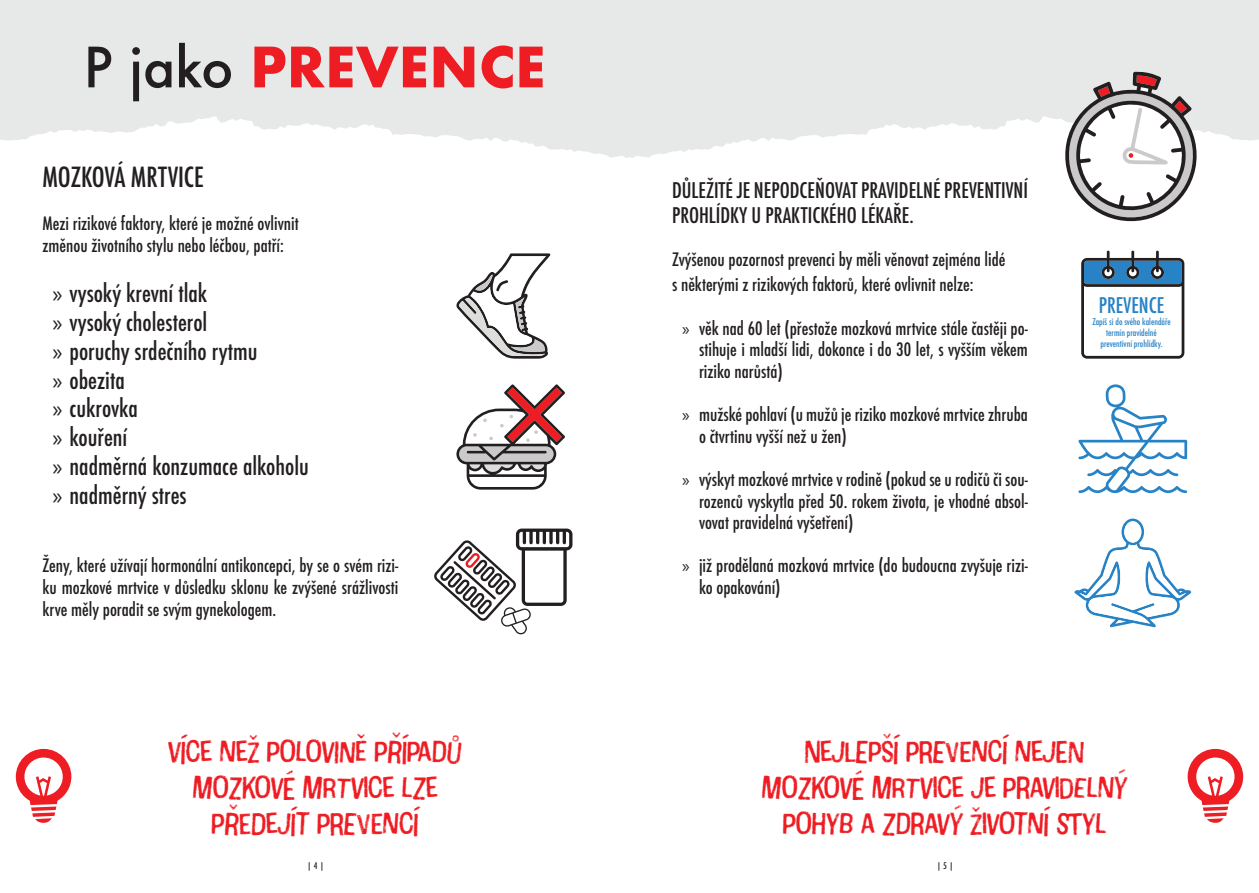
<style>
.page{position:relative;width:1259px;height:893px;background:#fff}
.page>*{position:absolute;margin:0;border:0;box-sizing:border-box;transform-origin:0 0}
.t1{font:700 54px "Futura";color:#ee1d23}
.t2{font:33px/36px "Cotton";color:#ee1d23;text-align:center}
.t3{font:500 condensed 27px "Futura";color:#231f20}
.t4{font:500 condensed 24px/28.8px "Futura";color:#231f20}
.t5{font:500 condensed 21px/25.2px "Futura";color:#231f20}
.t6{font:500 condensed 21px "Futura";color:#2783c5}
.t7{font:500 condensed 18px/21.6px "Futura";color:#231f20}
.t8{font:500 condensed 9px/10.8px "Futura";color:#2783c5;text-align:center}
.t9{font:500 condensed 9px "Futura";color:#231f20}
.s1{font-weight:500;color:#231f20}
.s2{font-family:"Myriad Pro";font-weight:400;font-stretch:normal}
</style>
<div class="page">
<div style="left:0;top:0;width:629px;height:72px;background:#e7e9e8"></div>
<div style="left:629px;top:0;width:630px;height:72px;background:#e7e9e8"></div>
<svg style="left:16px;top:749px;width:55px;height:74px"></svg>
<svg style="left:1187px;top:749px;width:56px;height:74px"></svg>
<svg style="left:0;top:72px;width:1259px;height:150px"></svg>
<svg style="left:1078px;top:384px;width:109px;height:109px"></svg>
<svg style="left:1074px;top:519px;width:117px;height:108px"></svg>
<svg style="left:456px;top:253px;width:94px;height:106px"></svg>
<svg style="left:456px;top:384px;width:109px;height:106px"></svg>
<svg style="left:1081px;top:251px;width:103px;height:108px"></svg>
<svg style="left:434px;top:529px;width:138px;height:106px"></svg>
<h1 class="t1" style="left:84px;top:28px;width:464px"><span class="s1">P jako</span> PREVENCE</h1>
<h3 class="t3" style="left:43px;top:160px;width:163px">MOZKOVÁ MRTVICE</h3>
<p class="t7" style="left:43px;top:213px;width:258px">Mezi rizikové faktory, které je možné ovlivnit změnou životního stylu nebo léčbou, patří:</p>
<h3 class="t4" style="left:53px;top:279px;width:258px"><span class="s2">»</span> vysoký krevní tlak<br><span class="s2">»</span> vysoký cholesterol<br><span class="s2">»</span> poruchy srdečního rytmu<br><span class="s2">»</span> obezita<br><span class="s2">»</span> cukrovka<br><span class="s2">»</span> kouření<br><span class="s2">»</span> nadměrná konzumace alkoholu <span class="s2">»</span> nadměrný stres</h3>
<p class="t7" style="left:43px;top:555px;width:357px;text-align:justify">Ženy, které užívají hormonální antikoncepci, by se o svém rizi&shy;ku mozkové mrtvice v důsledku sklonu ke zvýšené srážlivosti krve měly poradit se svým gynekologem.</p>
<p class="t5" style="left:672px;top:178px;width:357px">DŮLEŽITÉ JE NEPODCEŇOVAT PRAVIDELNÉ PREVENTIVNÍ<br>PROHLÍDKY U PRAKTICKÉHO LÉKAŘE.</p>
<p class="t7" style="left:672px;top:247px;width:335px;line-height:25.2px">Zvýšenou pozornost prevenci by měli věnovat zejména lidé s některými z rizikových faktorů, které ovlivnit nelze:</p>
<p class="t7" style="left:699px;top:317px;width:330px;text-align:justify;text-indent:-17px"><span class="s2">»</span> věk nad 60 let (přestože mozková mrtvice stále častěji po&shy;stihuje i mladší lidi, dokonce i do 30 let, s vyšším věkem riziko narůstá)</p>
<p class="t7" style="left:699px;top:404px;width:330px;text-indent:-17px"><span class="s2">»</span> mužské pohlaví (u mužů je riziko mozkové mrtvice zhruba o čtvrtinu vyšší než u žen)</p>
<p class="t7" style="left:699px;top:469px;width:330px;text-align:justify;text-indent:-17px"><span class="s2">»</span> výskyt mozkové mrtvice v rodině (pokud se u rodičů či sou&shy;rozenců vyskytla před 50. rokem života, je vhodné absol&shy;vovat pravidelná vyšetření)</p>
<p class="t7" style="left:699px;top:555px;width:330px;text-indent:-17px"><span class="s2">»</span> již prodělaná mozková mrtvice (do budoucna zvyšuje rizi&shy;ko opakování)</p>
<p class="t6" style="left:1098px;top:292px;width:67px">PREVENCE</p>
<p class="t8" style="left:1092px;top:317px;width:80px">Zapiš si do svého kalendáře termín pravidelné preventivní prohlídky.</p>
<h2 class="t2" style="left:168px;top:733px;width:296px">VÍCE NEŽ POLOVINĚ PŘÍPADŮ<br>MOZKOVÉ MRTVICE LZE<br>PŘEDEJÍT PREVENCÍ</h2>
<h2 class="t2" style="left:761px;top:733px;width:367px">NEJLEPŠÍ PREVENCÍ NEJEN<br>MOZKOVÉ MRTVICE JE PRAVIDELNÝ<br>POHYB A ZDRAVÝ ŽIVOTNÍ STYL</h2>
<p class="t9" style="left:307px;top:860px;width:19px">| 4 |</p>
<p class="t9" style="left:936px;top:860px;width:19px">| 5 |</p>
</div>
